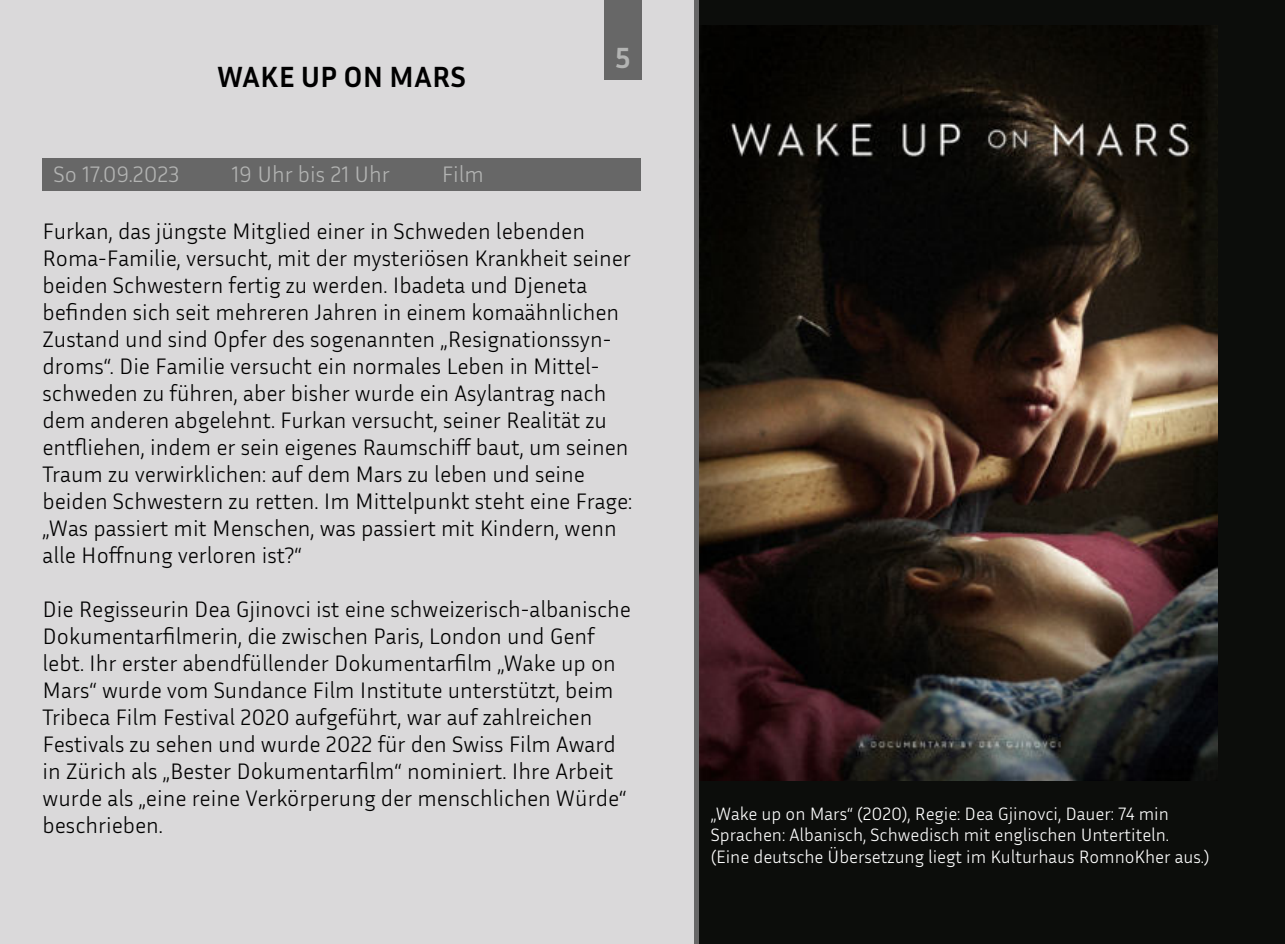
<style>
.page{position:relative;width:1285px;height:944px;background:#fff}
.page>*{position:absolute;margin:0;border:0;box-sizing:border-box;transform-origin:0 0}
.t1{font:700 30px "Inria Sans";color:#000}
.t2{font:700 30px "Inria Sans";color:#b3b4b3}
.t3{font:300 22.5px/27px "Inria Sans";color:#000}
.t4{font:300 22.5px "Inria Sans";color:#b3b4b3}
.t5{font:300 18px/21.6px "Inria Sans";color:#fff}
</style>
<div class="page">
<div style="left:699px;top:0;width:585px;height:944px;background:#0c0d0b"></div>
<div style="left:0;top:0;width:693px;height:944px;background:#dad9da"></div>
<div style="left:604px;top:0;width:37px;height:80px;background:#676767"></div>
<div style="left:43px;top:158px;width:597px;height:32px;background:#676767"></div>
<img style="left:699px;top:26px;width:517px;height:755px">
<h1 class="t1" style="left:217px;top:60px;width:250px">WAKE UP ON MARS</h1>
<p class="t4" style="left:54px;top:165px;width:128px">So 17.09.2023</p>
<p class="t4" style="left:231px;top:165px;width:160px">19 Uhr bis 21 Uhr</p>
<p class="t4" style="left:441px;top:165px;width:44px">Film</p>
<h1 class="t2" style="left:615px;top:40px;width:17px">5</h1>
<p class="t3" style="left:43px;top:220px;width:591px">Furkan, das jüngste Mitglied einer in Schweden lebenden Roma-Familie, versucht, mit der mysteriösen Krankheit seiner beiden Schwestern fertig zu werden. Ibadeta und Djeneta befinden sich seit mehreren Jahren in einem komaähnlichen Zustand und sind Opfer des sogenannten „Resignationssyn&shy;droms“. Die Familie versucht ein normales Leben in Mittel&shy;schweden zu führen, aber bisher wurde ein Asylantrag nach dem anderen abgelehnt. Furkan versucht, seiner Realität zu entfliehen, indem er sein eigenes Raumschiff baut, um seinen Traum zu verwirklichen: auf dem Mars zu leben und seine beiden Schwestern zu retten. Im Mittelpunkt steht eine Frage: „Was passiert mit Menschen, was passiert mit Kindern, wenn alle Hoffnung verloren ist?“</p>
<p class="t3" style="left:43px;top:598px;width:589px">Die Regisseurin Dea Gjinovci ist eine schweizerisch-albanische Dokumentarfilmerin, die zwischen Paris, London und Genf lebt. Ihr erster abendfüllender Dokumentarfilm „Wake up on Mars“ wurde vom Sundance Film Institute unterstützt, beim Tribeca Film Festival 2020 aufgeführt, war auf zahlreichen Festivals zu sehen und wurde 2022 für den Swiss Film Award in Zürich als „Bester Dokumentarfilm“ nominiert. Ihre Arbeit wurde als „eine reine Verkörperung der menschlichen Würde“ beschrieben.</p>
<p class="t5" style="left:710px;top:804px;width:500px">„Wake up on Mars“ (2020), Regie: Dea Gjinovci, Dauer: 74 min<br>Sprachen: Albanisch, Schwedisch mit englischen Untertiteln. (Eine deutsche Übersetzung liegt im Kulturhaus RomnoKher aus.)</p>
</div>
